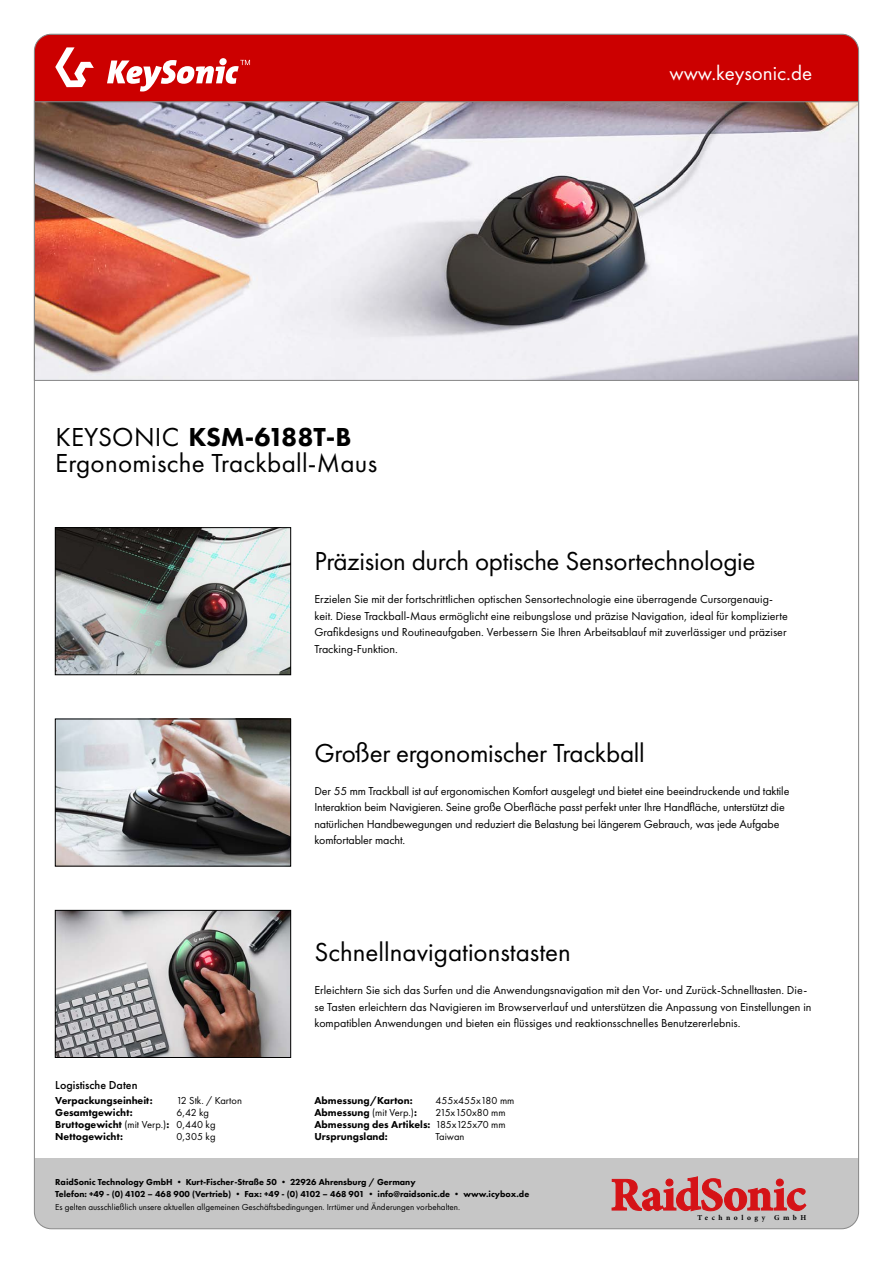
<style>
.page{position:relative;width:893px;height:1263px;background:#fff}
.page>*{position:absolute;margin:0;border:0;box-sizing:border-box;transform-origin:0 0}
.t1{font:27px "Futura PT";letter-spacing:-.01em;color:#000}
.t2{font:27px "Futura PT";letter-spacing:.01em;color:#000}
.t3{font:800 27px "Futura PT";letter-spacing:-.01em;color:#000}
.t4{font:21px "Futura PT";color:#fff}
.t5{font:12px/16.5px "Futura PT";color:#000}
.t6{font:500 12px "Futura PT";color:#000}
.t7{font:800 10.5px/12px "Futura PT";color:#000}
.t8{font:10.5px/12px "Futura PT";color:#000}
.t9{font:800 9px/12px "Futura PT";color:#000}
.t10{font:9px "Futura PT";color:#000}
.t11{font:700 7.5px "Minion Pro";letter-spacing:.47em;color:#000}
.s1{font-weight:400}
</style>
<div class="page">
<img style="left:36px;top:102px;width:821px;height:279px">
<img style="left:57px;top:529px;width:232px;height:144px">
<div style="left:55px;top:527px;width:236px;height:148px;border:1px solid #000"></div>
<img style="left:57px;top:721px;width:232px;height:143px">
<div style="left:55px;top:719px;width:236px;height:147px;border:1px solid #000"></div>
<img style="left:57px;top:912px;width:232px;height:144px">
<div style="left:55px;top:910px;width:236px;height:148px;border:1px solid #000"></div>
<div style="left:34px;top:1159px;width:825px;height:70px;background:#c6c6c6"></div>
<svg style="left:612px;top:1176px;width:194px;height:35px"></svg>
<div style="left:34px;top:34px;width:825px;height:68px;background:#c00"></div>
<svg style="left:55px;top:47px;width:39px;height:40px"></svg>
<svg style="left:107px;top:58px;width:143px;height:34px"></svg>
<h1 class="t3" style="left:55px;top:420px;width:298px"><span class="s1">KEYSONIC</span> KSM-6188T-B</h1>
<h1 class="t2" style="left:55px;top:447px;width:323px">Ergonomische Trackball-Maus</h1>
<h2 class="t4" style="left:669px;top:60px;width:144px">www.keysonic.de</h2>
<h1 class="t1" style="left:314px;top:545px;width:443px">Präzision durch optische Sensortechnologie</h1>
<p class="t5" style="left:314px;top:591px;width:475px">Erzielen Sie mit der fortschrittlichen optischen Sensortechnologie eine überragende Cursorgenauig&shy;keit. Diese Trackball-Maus ermöglicht eine reibungslose und präzise Navigation, ideal für komplizierte Grafikdesigns und Routineaufgaben. Verbessern Sie Ihren Arbeitsablauf mit zuverlässiger und präziser Tracking-Funktion.</p>
<h1 class="t1" style="left:314px;top:737px;width:332px">Großer ergonomischer Trackball</h1>
<p class="t5" style="left:314px;top:782px;width:476px">Der 55 mm Trackball ist auf ergonomischen Komfort ausgelegt und bietet eine beeindruckende und taktile Interaktion beim Navigieren. Seine große Oberfläche passt perfekt unter Ihre Handfläche, unterstützt die natürlichen Handbewegungen und reduziert die Belastung bei längerem Gebrauch, was jede Aufgabe komfortabler macht.</p>
<h1 class="t1" style="left:314px;top:936px;width:258px">Schnellnavigationstasten</h1>
<p class="t5" style="left:314px;top:982px;width:499px">Erleichtern Sie sich das Surfen und die Anwendungsnavigation mit den Vor- und Zurück-Schnelltasten. Die&shy;se Tasten erleichtern das Navigieren im Browserverlauf und unterstützen die Anpassung von Einstellungen in kompatiblen Anwendungen und bieten ein flüssiges und reaktionsschnelles Benutzererlebnis.</p>
<p class="t6" style="left:55px;top:1078px;width:84px">Logistische Daten</p>
<p class="t7" style="left:55px;top:1094px;width:115px">Verpackungseinheit:<br>Gesamtgewicht:<br>Bruttogewicht <span class="s1">(mit Verp.)</span>:<br>Nettogewicht:</p>
<p class="t8" style="left:176px;top:1094px;width:67px">12 Stk. / Karton<br>6,42 kg<br>0,440 kg<br>0,305 kg</p>
<p class="t8" style="left:436px;top:1094px;width:80px">455x455x180 mm<br>215x150x80 mm<br>185x125x70 mm<br>Taiwan</p>
<p class="t7" style="left:314px;top:1094px;width:118px">Abmessung/Karton:<br>Abmessung <span class="s1">(mit Verp.)</span>:<br>Abmessung des Artikels:<br>Ursprungsland:</p>
<p class="t9" style="left:55px;top:1175px;width:475px">RaidSonic Technology GmbH • Kurt-Fischer-Straße 50 • 22926 Ahrensburg / Germany<br>Telefon: +49 - (0) 4102 – 468 900 (Vertrieb) • Fax: +49 - (0) 4102 – 468 901 • info@raidsonic.de • www.icybox.de</p>
<p class="t10" style="left:55px;top:1202px;width:406px">Es gelten ausschließlich unsere aktuellen allgemeinen Geschäftsbedingungen. Irrtümer und Änderungen vorbehalten.</p>
<p class="t11" style="left:697px;top:1212px;width:110px">Technology GmbH</p>
</div>
